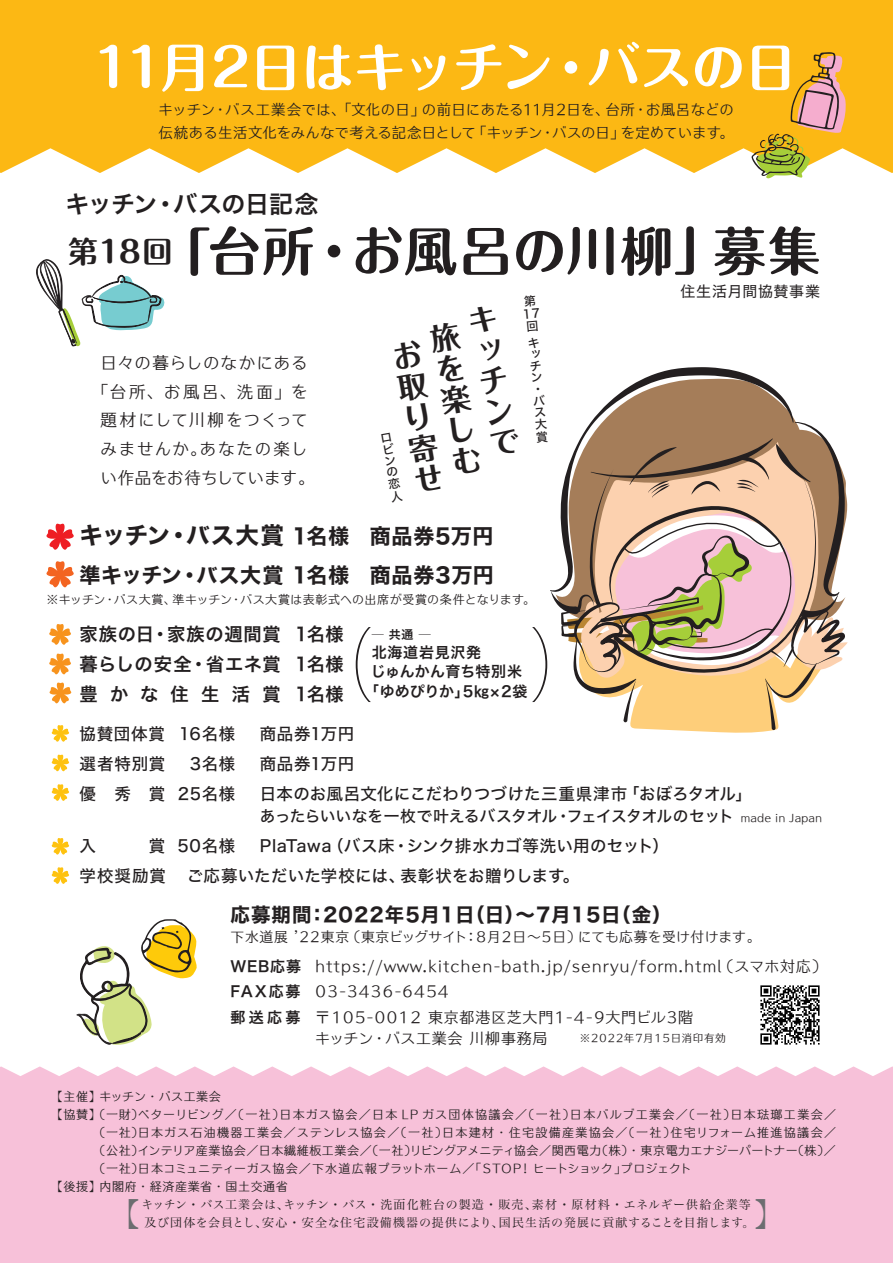
<style>
.page{position:relative;width:893px;height:1263px;background:#fff}
.page>*{position:absolute;margin:0;border:0;box-sizing:border-box;transform-origin:0 0}
.t1{font:76.5px "Hiragino Sans W0";color:#231f20}
.t2{font:700 52.5px "Maru Fo Pro";letter-spacing:.03em;color:#231f20}
.t3{font:700 52.5px "Maru Fo Pro";letter-spacing:-.015em;color:#fff}
.t4{font:31.5px "UD Typos 58 Std";color:#6c6d70}
.t5{font:700 29.7px/31.2px "Folk";color:#231f20;text-align:justify}
.t6{font:24px "Hiragino Sans W6";letter-spacing:-.02em;color:#231f20}
.t7{font:23.55px "Hiragino Sans W7";letter-spacing:.005em;color:#231f20}
.t8{font:21px "Hiragino Sans W7";letter-spacing:.03em;color:#231f20}
.t9{font:19.5px "Hiragino Sans W7";letter-spacing:.05em;color:#231f20}
.t10{font:18.3px/30px "Hiragino Sans W6";letter-spacing:.03em;color:#231f20;text-align:justify}
.t11{font:16.5px "Hiragino Sans W5";letter-spacing:.025em;color:#231f20}
.t12{font:16.5px/28.8px "UD Typos 58 Std";letter-spacing:.06em;color:#231f20;text-align:center}
.t13{font:16.5px "Hiragino Sans W5";letter-spacing:.005em;color:#231f20}
.t14{font:15.75px "Hiragino Sans W5";letter-spacing:-.02em;color:#231f20}
.t15{font:15px/25.5px "UD Typos 58 Std";letter-spacing:.05em;color:#231f20}
.t16{font:15px "Hiragino Sans W6";letter-spacing:.015em;color:#231f20}
.t17{font:15px "Hiragino Sans W4";letter-spacing:.045em;color:#231f20}
.t18{font:15px "Hiragino Sans W6";letter-spacing:.05em;color:#231f20}
.t19{font:14.4px/22.5px "UD Typos 58 Std";letter-spacing:.005em;color:#231f20}
.t20{font:13.8px "UD Typos 58 Std";letter-spacing:.035em;color:#231f20}
.t21{font:12px "UD Typos 58 Std";letter-spacing:.115em;color:#231f20}
.t22{font:12px "UD Typos 58 Std";letter-spacing:.03em;color:#231f20}
.t23{font:12px/18px "Hira Min Pro N W3";letter-spacing:.065em;color:#231f20}
.t24{font:12px "UD Typos 58 Std";letter-spacing:.05em;color:#231f20}
.t25{font:12px/11.9px "Hiragino Sans W5";color:#231f20;text-align:justify}
.t26{font:12px "Hiragino Sans W6";color:#231f20}
.s1{font-size:21px}
.s2{font-family:"UD Typos 58 Std";font-size:10.5px}
.s3{font-family:"Hiragino Sans W6"}
.s4{font-size:10.5px}
</style>
<div class="page">
<svg style="left:0;top:0;width:893px;height:173px;background:#fcbc24"></svg>
<div style="left:0;top:1066px;width:893px;height:197px;background:#f7c1d9"></div>
<svg style="left:751px;top:52px;width:95px;height:126px;background:#e0b04d"></svg>
<svg style="left:76px;top:919px;width:121px;height:126px"></svg>
<svg style="left:36px;top:259px;width:129px;height:88px"></svg>
<svg style="left:550px;top:367px;width:244px;height:225px"></svg>
<svg style="left:551px;top:422px;width:297px;height:311px"></svg>
<img style="left:760px;top:985px;width:60px;height:60px">
<svg style="left:46px;top:523px;width:28px;height:27px"></svg>
<svg style="left:46px;top:561px;width:28px;height:27px"></svg>
<svg style="left:49px;top:624px;width:23px;height:80px"></svg>
<svg style="left:51px;top:725px;width:19px;height:17px"></svg>
<svg style="left:51px;top:754px;width:19px;height:18px"></svg>
<svg style="left:51px;top:784px;width:18px;height:17px"></svg>
<svg style="left:51px;top:838px;width:19px;height:17px"></svg>
<svg style="left:51px;top:867px;width:18px;height:17px"></svg>
<h2 class="t3" style="left:93px;top:25px;width:705px">11月2日はキッチン・バスの日</h2>
<p class="t19" style="left:158px;top:98px;width:577px">キッチン・バス工業会では、「文化の日」の前日にあたる11月2日を、台所・お風呂などの伝統ある生活文化をみんなで考える記念日として「キッチン・バスの日」を定めています。</p>
<h3 class="t6" style="left:65px;top:183px;width:254px">キッチン・バスの日記念</h3>
<h2 class="t2" style="left:68px;top:209px;width:754px"><sup>第18回</sup>「台所・お風呂の川柳」募集</h2>
<p class="t12" style="left:92px;top:347px;width:224px">日々の暮らしのなかにある「台所、お風呂、洗面」を題材にして川柳をつくってみませんか。あなたの楽しい作品をお待ちしています。</p>
<p class="t25" style="left:521px;top:295px;width:19px;line-height:12.6px;text-align:left;rotate:-5deg">第<br>17回</p>
<p class="t25" style="left:527px;top:337px;width:8px;rotate:-5deg">キッチン・バス大賞</p>
<h3 class="t5" style="left:465px;top:304px;width:16px;rotate:-10deg">キッチンで</h3>
<h3 class="t5" style="left:427px;top:322px;width:16px;rotate:-10deg">旅を楽しむ</h3>
<h3 class="t5" style="left:389px;top:340px;width:16px;rotate:-10deg">お取り寄せ</h3>
<p class="t25" style="left:379px;top:432px;width:8px;rotate:-10deg">ロビンの恋人</p>
<p class="t17" style="left:680px;top:278px;width:141px">住生活月間協賛事業</p>
<h3 class="t7" style="left:80px;top:517px;width:415px">キッチン・バス大賞 <span class="s1">1名様 商品券5万円</span></h3>
<h3 class="t8" style="left:80px;top:559px;width:416px">準キッチン・バス大賞 1名様 商品券3万円</h3>
<p class="t22" style="left:47px;top:589px;width:490px">※キッチン・バス大賞、準キッチン・バス大賞は表彰式への出席が受賞の条件となります。</p>
<p class="t10" style="left:80px;top:618px;width:266px">家族の日・家族の週間賞 1名様暮らしの安全・省エネ賞 1名様豊かな住生活賞 1名様</p>
<p class="t11" style="left:80px;top:718px;width:157px">協賛団体賞 16名様</p>
<p class="t11" style="left:260px;top:718px;width:96px">商品券1万円</p>
<p class="t11" style="left:80px;top:748px;width:87px">選者特別賞</p>
<p class="t11" style="left:190px;top:748px;width:47px">3名様</p>
<p class="t11" style="left:260px;top:748px;width:96px">商品券1万円</p>
<p class="t11" style="left:80px;top:778px;width:157px">優 秀 賞 25名様</p>
<p class="t13" style="left:260px;top:778px;width:494px">日本のお風呂文化にこだわりつづけた三重県津市「おぼろタオル」</p>
<p class="t14" style="left:260px;top:802px;width:564px">あったらいいなを一枚で叶えるバスタオル・フェイスタオルのセット <span class="s2">made in Japan</span></p>
<p class="t11" style="left:80px;top:831px;width:157px">入　　　賞 50名様</p>
<p class="t11" style="left:260px;top:831px;width:411px">PlaTawa（バス床・シンク排水カゴ等洗い用のセット）</p>
<p class="t11" style="left:80px;top:861px;width:88px">学校奨励賞</p>
<p class="t11" style="left:187px;top:861px;width:394px">ご応募いただいた学校には、表彰状をお贈りします。</p>
<h1 class="t1" style="left:353px;top:610px;width:21px">(</h1>
<h1 class="t1" style="left:530px;top:610px;width:21px">)</h1>
<p class="t26" style="left:372px;top:623px;width:60px">─ 共通 ─</p>
<p class="t18" style="left:372px;top:639px;width:111px">北海道岩見沢発</p>
<p class="t16" style="left:371px;top:658px;width:153px">じゅんかん育ち特別米</p>
<p class="t16" style="left:364px;top:678px;width:165px">「ゆめぴりか」5㎏×2袋</p>
<h3 class="t9" style="left:231px;top:899px;width:443px">応募期間：2022年5月1日（日）～7月15日（金）</h3>
<p class="t20" style="left:231px;top:925px;width:531px">下水道展 ʼ22東京（東京ビッグサイト：8月2日～5日）にても応募を受け付けます。</p>
<p class="t15" style="left:231px;top:953px;width:598px"><span class="s3">WEB応募</span> https://www.kitchen-bath.jp/senryu/form.html（スマホ対応）<br><span class="s3">FAX応募</span> 03-3436-6454<br><span class="s3">郵送応募</span> 〒105-0012 東京都港区芝大門1-4-9大門ビル3階</p>
<p class="t15" style="left:315px;top:1025px;width:412px">キッチン・バス工業会 川柳事務局　　<span class="s4">※2022年7月15日消印有効</span></p>
<p class="t24" style="left:51px;top:1086px;width:171px">【主催】キッチン・バス工業会</p>
<p class="t21" style="left:51px;top:1104px;width:787px">【協賛】（一財）ベターリビング／（一社）日本ガス協会／日本 LP ガス団体協議会／（一社）日本バルブ工業会／（一社）日本琺瑯工業会／</p>
<p class="t21" style="left:93px;top:1122px;width:744px">（一社）日本ガス石油機器工業会／ステンレス協会／（一社）日本建材・住宅設備産業協会／（一社）住宅リフォーム推進協議会／</p>
<p class="t22" style="left:93px;top:1140px;width:744px">（公社）インテリア産業協会／日本繊維板工業会／（一社）リビングアメニティ協会／関西電力（株）・東京電力エナジーパートナー（株）／</p>
<p class="t24" style="left:93px;top:1158px;width:600px">（一社）日本コミュニティーガス協会／下水道広報プラットホーム／「STOP ! ヒートショック」プロジェクト</p>
<p class="t24" style="left:51px;top:1176px;width:238px">【後援】内閣府・経済産業省・国土交通省</p>
<p class="t23" style="left:141px;top:1194px;width:614px">キッチン・バス工業会は、キッチン・バス・洗面化粧台の製造・販売、素材・原材料・エネルギー供給企業等及び団体を会員とし、安心・安全な住宅設備機器の提供により、国民生活の発展に貢献することを目指します。</p>
<h3 class="t4" style="left:109px;top:1187px;width:33px">【</h3>
<h3 class="t4" style="left:753px;top:1187px;width:33px">】</h3>
</div>
